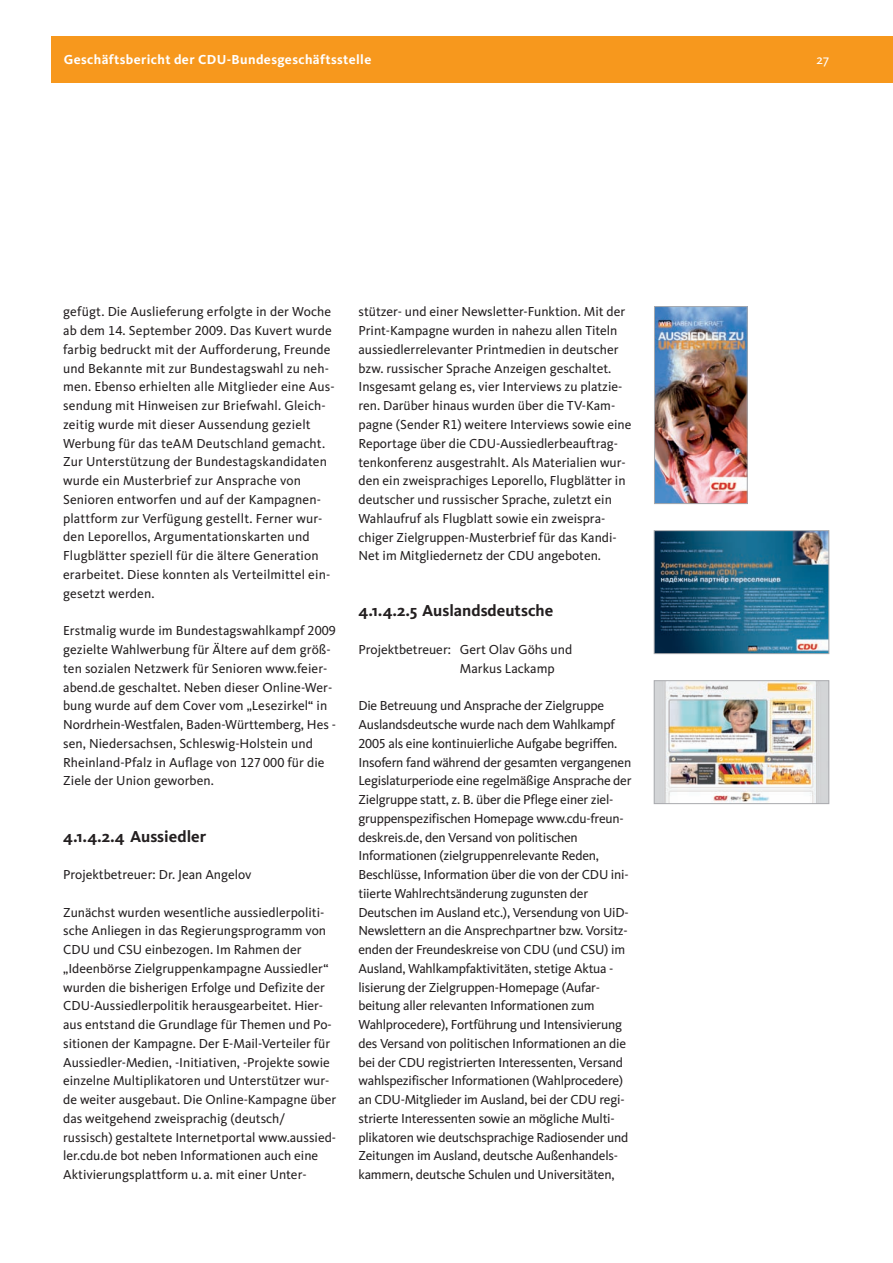
<style>
.page{position:relative;width:893px;height:1263px;background:#fff}
.page>*{position:absolute;margin:0;border:0;box-sizing:border-box;transform-origin:0 0}
.t1{font:700 16.5px "CDU Kievit";color:#231f20}
.t2{font:13.5px/18.8px "CDU Kievit Tab";color:#231f20}
.t3{font:700 13.5px "CDU Kievit";letter-spacing:.03em;color:#fff}
.t4{font:13.5px "CDU Kievit";color:#fff}
</style>
<div class="page">
<div style="left:51px;top:36px;width:842px;height:47px;background:#f7981d"></div>
<img style="left:656px;top:532px;width:171px;height:120px">
<div style="left:654px;top:530px;width:175px;height:124px;border:1px solid #a8a9ad"></div>
<img style="left:656px;top:308px;width:90px;height:194px">
<div style="left:654px;top:306px;width:94px;height:198px;border:1px solid #a8a9ad"></div>
<img style="left:656px;top:682px;width:171px;height:120px">
<div style="left:654px;top:680px;width:175px;height:124px;border:1px solid #a8a9ad"></div>
<p class="t3" style="left:64px;top:55px;width:309px">Geschäftsbericht der CDU-Bundesgeschäftsstelle</p>
<p class="t4" style="left:816px;top:55px;width:14px">27</p>
<p class="t2" style="left:63px;top:304px;width:273px">gefügt. Die Auslieferung erfolgte in der Wo che ab dem 14. September 2009. Das Kuvert wurde farbig bedruckt mit der Aufforderung, Freunde und Be kan nte mit zur Bundes tags wahl zu neh&shy;men. Eben so erhielten alle Mit glieder eine Aus - sen dung mit Hinweisen zur Briefwahl. Gleich - zeitig wurde mit dieser Aus sendung gezielt Werbung für das teAM Deutsch land gemacht.<br>Zur Unter stützung der Bundestagskandidaten wurde ein Musterbrief zur Ansprache von<br>Sen i oren entworfen und auf der Kampag nen - platt form zur Verfügung gestellt. Ferner wur&shy;den Leporellos, Argumentationskarten und Flug blätter speziell für die ältere Generation erarbeitet. Diese konnten als Verteilmittel ein&shy;gesetzt werden.</p>
<p class="t2" style="left:63px;top:623px;width:274px">Erstmalig wurde im Bundestagswahlkampf 2009 gezielte Wahlwerbung für Ältere auf dem größ&shy;ten sozialen Netzwerk für Senioren www.feier&shy;abend.de geschaltet. Neben dieser Online-Wer - bung wurde auf dem Cover vom „Lesezirkel“ in Nordrhein-Westfalen, Baden-Württemberg, Hes - sen, Niedersachsen, Schleswig-Holstein und Rheinland-Pfalz in Auflage von 127 000 für die Ziele der Union geworben.</p>
<p class="t1" style="left:63px;top:830px;width:145px">4.1.4.2.4 Aussiedler</p>
<p class="t2" style="left:63px;top:866px;width:190px">Projektbetreuer: Dr. Jean Angelov</p>
<p class="t2" style="left:63px;top:904px;width:275px">Zunächst wurden wesentliche aussiedlerpoliti&shy;sche Anliegen in das Regierungsprogramm von CDU und CSU einbezogen. Im Rahmen der „Ideenbörse Zielgruppen kampagne Aus sied ler“ wurden die bisherigen Er folge und Defizite der CDU-Aus siedlerpolitik her aus gear beitet. Hier - aus entstand die Grundlage für Themen und Po - si tionen der Kampagne. Der E-Mail-Ver teiler für Aussied ler-Medien, -Initiativen, -Pro jekte sowie einzelne Multiplikatoren und Un ter stützer wur&shy;de weiter ausgebaut. Die On line-Kampagne über das weitgehend zweisprachig (deutsch/ russisch) ges taltete Internet portal www.aussied&shy;ler.cdu.de bot neben In formationen auch eine Aktivierungs plat t form u. a. mit einer Unter -</p>
<p class="t2" style="left:358px;top:304px;width:274px">stützer- und einer Newslet ter-Fun k tion. Mit der Print-Kampagne wurden in nahezu allen Titeln aussiedlerrelevanter Printme dien in deutscher bzw. russischer Sprache Anzeigen geschaltet.<br>Insgesamt gelang es, vier Interviews zu platzie&shy;ren. Da rüber hinaus wurden über die TV-Kam - pagne (Sender R1) weitere In terviews sowie eine Reportage über die CDU-Aus siedlerbeauf trag - tenkonfe renz ausgestrahlt. Als Materialien wur&shy;den ein zweisprachiges Leporello, Flug blätter in deutscher und russischer Sprache, zuletzt ein Wahlaufruf als Flugblatt sowie ein zweispra - chiger Zielgruppen-Muste r brief für das Kandi - Net im Mitgliedernetz der CDU angeboten.</p>
<p class="t1" style="left:358px;top:605px;width:196px">4.1.4.2.5 Auslandsdeutsche</p>
<p class="t2" style="left:460px;top:641px;width:114px;text-indent:-101px">Projektbetreuer: Gert Olav Göhs und<br>Markus Lackamp</p>
<p class="t2" style="left:358px;top:698px;width:275px">Die Betreuung und Ansprache der Zielgruppe Auslandsdeutsche wurde nach dem Wahl kampf 2005 als eine kontinuierliche Aufgabe begriffen.<br>Insofern fand während der gesamten vergangenen Legislaturperiode eine regelmäßige An sprache der Zielgruppe statt, z. B. über die Pfle ge einer ziel&shy;gruppenspezifischen Home page www.cdu-freun&shy;deskreis.de, den Ver sand von politischen Informationen (zielgruppenrelevante Reden, Beschlüsse, In for mation über die von der CDU ini&shy;tiierte Wahl rechts änderung zugunsten der Deutschen im Ausland etc.), Versendung von UiD-News let tern an die Ansprechpartner bzw. Vor sitz - enden der Freun deskreise von CDU (und CSU) im Ausland, Wahlkampfaktivitäten, stetige Aktua - lisierung der Zielgruppen-Homepage (Auf ar - beitung aller relevanten Informationen zum Wahlprocedere), Fortführung und In ten si vie rung des Versand von politischen Infor ma ti onen an die bei der CDU registrierten Interes senten, Versand wahlspezifischer Infor mati onen (Wahlprocedere) an CDU-Mitglieder im Ausland, bei der CDU regi&shy;strierte Interes senten sowie an mögliche Multi - plika toren wie deutsch sprachige Radiosender und Zeitungen im Aus land, deutsche Außen han dels - kammern, deutsche Schulen und Universitäten,</p>
</div>
